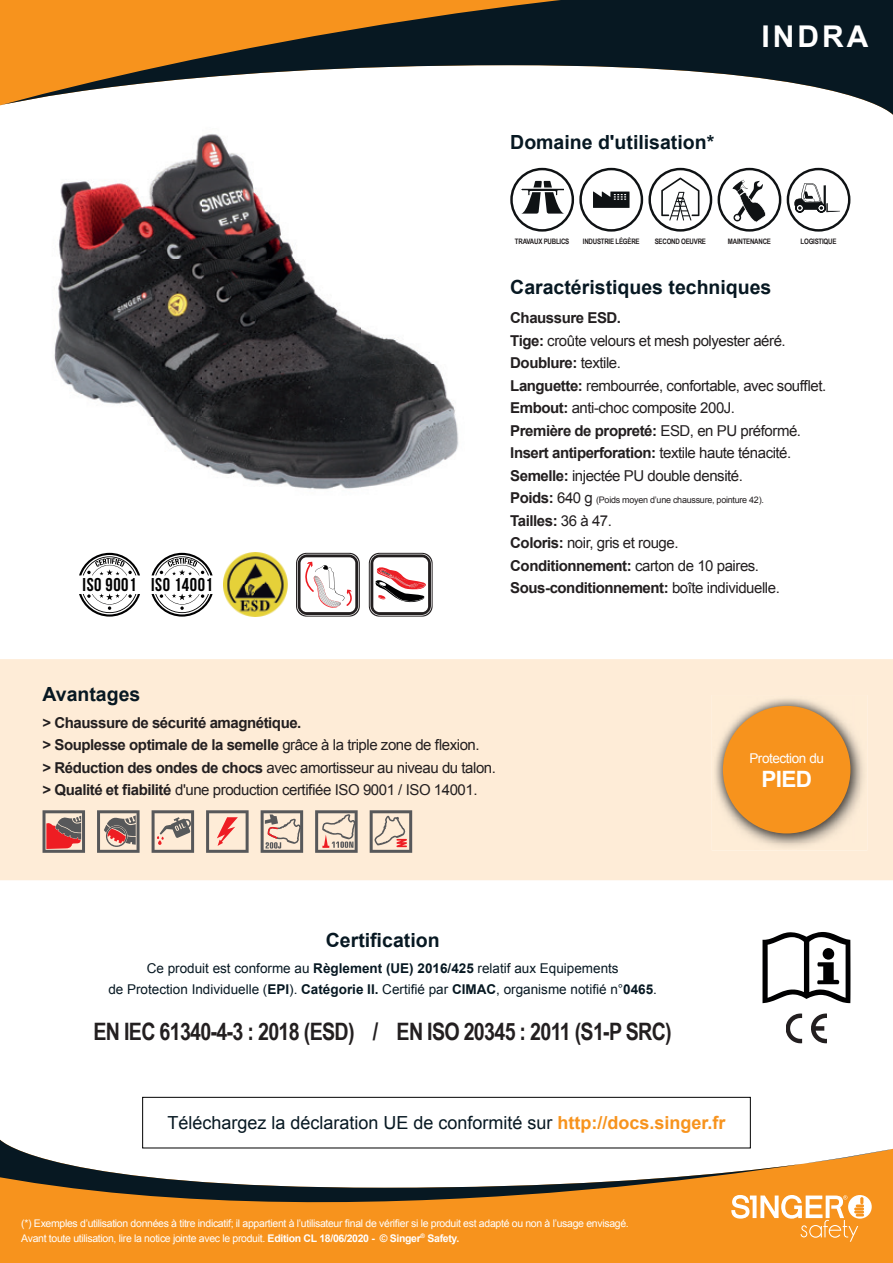
<style>
.page{position:relative;width:893px;height:1263px;background:#fff}
.page>*{position:absolute;margin:0;border:0;box-sizing:border-box;transform-origin:0 0}
.t1{font:700 30px "Arial";letter-spacing:.1em;color:#fff}
.t2{font:700 24px "Arial Narrow";letter-spacing:-.03em;color:#231f20}
.t3{font:700 22.5px "Arial";color:#fff}
.t4{font:700 19.5px "Arial";color:#071822}
.t5{font:700 18.6px "Bebas Neue";letter-spacing:.03em;color:#000001}
.t6{font:18px "Arial";color:#071822}
.t7{font:15px/22.5px "Arial";letter-spacing:-.03em;color:#231f20}
.t8{font:700 15px/22.5px "Arial";letter-spacing:-.03em;color:#231f20}
.t9{font:13.5px/21px "Arial";color:#071822;text-align:center}
.t10{font:13.5px "Arial";letter-spacing:-.03em;color:#fff}
.t11{font:10.5px/15px "Arial";letter-spacing:-.03em;color:#fff}
.t12{font:9px "Arial";letter-spacing:-.03em;color:#231f20}
.t13{font:700 7.5px "Arial Narrow";letter-spacing:-.03em;color:#231f20}
.s1{font-weight:700}
.s2{font-weight:700;font-size:15px}
.s3{font-size:15px}
.s4{font-weight:400}
.s5{font-weight:700;color:#f7931d}
</style>
<div class="page">
<svg style="left:0;top:0;width:893px;height:115px"></svg>
<div style="left:0;top:659px;width:893px;height:221px;background:#feecd7"></div>
<div style="left:0;top:1250px;width:893px;height:13px;background:#f7931d"></div>
<svg style="left:0;top:1140px;width:893px;height:110px;fill:#f7931d"></svg>
<div style="left:142px;top:1097px;width:608px;height:51px;border:1px solid #000"></div>
<svg style="left:43px;top:810px;width:42px;height:43px;background:#ab6e6b"></svg>
<svg style="left:97px;top:810px;width:43px;height:43px;background:#a58e87"></svg>
<svg style="left:152px;top:810px;width:42px;height:43px;background:#b9ada1"></svg>
<svg style="left:206px;top:810px;width:43px;height:43px;background:#d1aea2"></svg>
<svg style="left:261px;top:810px;width:42px;height:43px;background:#bbada1"></svg>
<svg style="left:315px;top:810px;width:43px;height:43px;background:#beafa3"></svg>
<svg style="left:370px;top:810px;width:42px;height:43px;background:#c5b2a6"></svg>
<svg style="left:731px;top:1195px;width:141px;height:47px"></svg>
<svg style="left:79px;top:553px;width:61px;height:22px"></svg>
<svg style="left:79px;top:594px;width:61px;height:23px"></svg>
<svg style="left:152px;top:553px;width:61px;height:22px"></svg>
<svg style="left:152px;top:594px;width:61px;height:23px"></svg>
<img style="left:223px;top:553px;width:64px;height:64px">
<svg style="left:296px;top:553px;width:64px;height:64px"></svg>
<svg style="left:369px;top:553px;width:64px;height:64px"></svg>
<img style="left:712px;top:695px;width:155px;height:155px">
<img style="left:713px;top:696px;width:147px;height:147px">
<div style="left:723px;top:706px;width:127px;height:127px;background:#f7931d;border-radius:50%"></div>
<div style="left:510px;top:168px;width:64px;height:64px;border:2px solid #0f1214;border-radius:50%"></div>
<svg style="left:520px;top:181px;width:46px;height:51px"></svg>
<svg style="left:593px;top:192px;width:36px;height:16px"></svg>
<div style="left:579px;top:168px;width:64px;height:64px;border:2px solid #0f1214;border-radius:50%"></div>
<div style="left:648px;top:168px;width:64px;height:64px;border:2px solid #0f1214;border-radius:50%"></div>
<svg style="left:661px;top:178px;width:38px;height:43px"></svg>
<div style="left:718px;top:168px;width:63px;height:64px;border:2px solid #0f1214;border-radius:50%"></div>
<svg style="left:732px;top:180px;width:34px;height:42px"></svg>
<div style="left:787px;top:168px;width:63px;height:64px;border:2px solid #0f1214;border-radius:50%"></div>
<svg style="left:794px;top:180px;width:46px;height:33px"></svg>
<svg style="left:762px;top:932px;width:88px;height:71px"></svg>
<div style="left:823px;top:948px;width:11px;height:12px;background:#000001;border-radius:50%"></div>
<svg style="left:811px;top:1013px;width:16px;height:30px"></svg>
<svg style="left:786px;top:1013px;width:16px;height:30px"></svg>
<img style="left:44px;top:101px;width:422px;height:389px">
<p class="t5" style="left:83px;top:574px;width:132px">ISO 9001 ISO 14001</p>
<h3 class="t4" style="left:510px;top:130px;width:206px">Domaine d'utilisation*</h3>
<h1 class="t1" style="left:762px;top:17px;width:108px">INDRA</h1>
<p class="t13" style="left:515px;top:236px;width:56px">TRAVAUX PUBLICS</p>
<p class="t13" style="left:583px;top:236px;width:58px">INDUSTRIE LÉGÈRE</p>
<p class="t13" style="left:655px;top:236px;width:53px">SECOND OEUVRE</p>
<p class="t13" style="left:728px;top:236px;width:45px">MAINTENANCE</p>
<p class="t13" style="left:801px;top:236px;width:37px">LOGISTIQUE</p>
<h3 class="t4" style="left:510px;top:274px;width:263px">Caractéristiques techniques</h3>
<p class="t7" style="left:510px;top:307px;width:318px"><span class="s1">Chaussure ESD.<br>Tige:</span> croûte velours et mesh polyester aéré.<br><span class="s1">Doublure:</span> textile.<br><span class="s1">Languette:</span> rembourrée, confortable, avec soufflet.<br><span class="s1">Embout:</span> anti-choc composite 200J.<br><span class="s1">Première de propreté:</span> ESD, en PU préformé.<br><span class="s1">Insert antiperforation:</span> textile haute ténacité.<br><span class="s1">Semelle:</span> injectée PU double densité.</p>
<p class="t12" style="left:510px;top:494px;width:255px"><span class="s2">Poids:</span> <span class="s3">640 g</span> (Poids moyen d’une chaussure, pointure 42).</p>
<p class="t7" style="left:510px;top:509px;width:271px"><span class="s1">Tailles:</span> 36 à 47.<br><span class="s1">Coloris:</span> noir, gris et rouge.<br><span class="s1">Conditionnement:</span> carton de 10 paires.<br><span class="s1">Sous-conditionnement:</span> boîte individuelle.</p>
<h3 class="t4" style="left:43px;top:681px;width:99px">Avantages</h3>
<p class="t8" style="left:43px;top:711px;width:455px">&gt; Chaussure de sécurité amagnétique.<br>&gt; Souplesse optimale de la semelle <span class="s4">grâce à la triple zone de flexion.<br></span>&gt; Réduction des ondes de chocs <span class="s4">avec amortisseur au niveau du talon. </span>&gt; Qualité et fiabilité <span class="s4">d'une production certifiée ISO 9001 / ISO 14001.</span></p>
<p class="t10" style="left:749px;top:749px;width:76px">Protection du</p>
<h3 class="t3" style="left:761px;top:764px;width:52px">PIED</h3>
<h3 class="t4" style="left:326px;top:928px;width:115px">Certification</h3>
<p class="t9" style="left:108px;top:957px;width:550px">Ce produit est conforme au <span class="s1">Règlement (UE) 2016/425</span> relatif aux Equipements<br>de Protection Individuelle (<span class="s1">EPI</span>). <span class="s1">Catégorie II.</span> Certifié par <span class="s1">CIMAC</span>, organisme notifié n°<span class="s1">0465</span>.</p>
<h2 class="t2" style="left:94px;top:1013px;width:580px">EN IEC 61340-4-3 : 2018 (ESD) / EN ISO 20345 : 2011 (S1-P SRC)</h2>
<p class="t6" style="left:167px;top:1111px;width:560px">Téléchargez la déclaration UE de conformité sur <span class="s5">http://docs.singer.fr</span></p>
<p class="t11" style="left:21px;top:1215px;width:609px">(*) Exemples d’utilisation données à titre indicatif; il appartient à l’utilisateur final de vérifier si le produit est adapté ou non à l’usage envisagé.<br>Avant toute utilisation, lire la notice jointe avec le produit. <span class="s1">Edition CL 18/06/2020 - © Singer</span><sup>®</sup> <span class="s1">Safety.</span></p>
</div>
